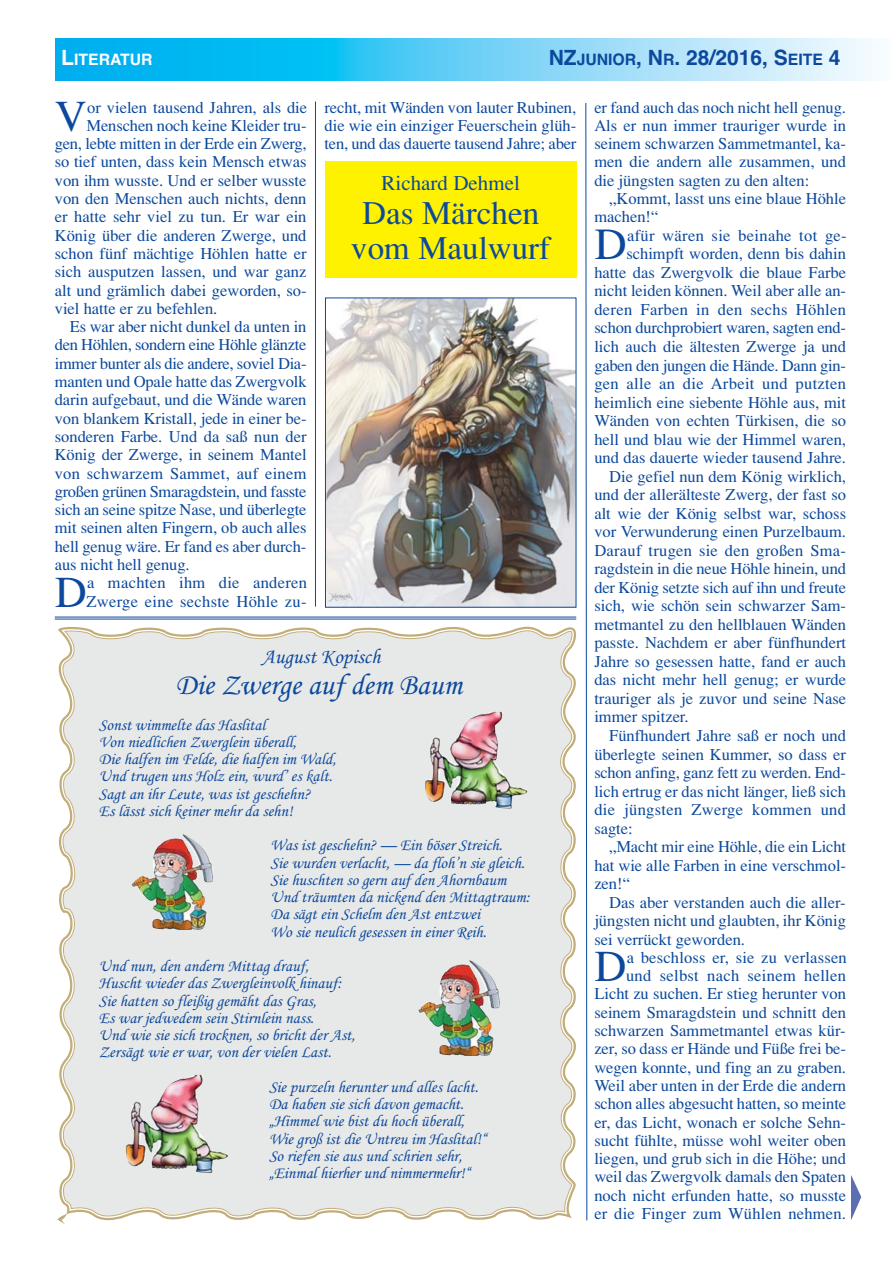
<style>
.page{position:relative;width:893px;height:1263px;background:#fff}
.page>*{position:absolute;margin:0;border:0;box-sizing:border-box;transform-origin:0 0}
.t1{font:44.4px "Times H Roman";color:#0c499c}
.t2{font:44.1px "Times H Roman";color:#0c499c}
.t3{font:33px/34.5px "Times H Roman";color:#0c499c;text-align:center}
.t4{font:30px "Monotype Corsiva";color:#0c499c}
.t5{font:700 21px "Helvetica";color:#0c499c}
.t6{font:21px "Times H Roman";color:#0c499c}
.t7{font:21px "Monotype Corsiva";color:#0c499c}
.t8{font:16.5px/18.3px "Times H Roman";color:#0c499c;text-align:justify}
.t9{font:16.5px/17.2px "Monotype Corsiva";color:#0c499c}
.t10{font:16.5px/18.3px "Times H Roman";letter-spacing:.02em;color:#0c499c}
.t11{font:16.5px "Times H Roman";letter-spacing:-.02em;color:#0c499c}
.t12{font:700 15.75px "Helvetica";color:#fff}
.s1{font-size:21px}
.s2{font-size:15.75px}
</style>
<div class="page">
<svg style="left:55px;top:38px;width:819px;height:43px;background:#63d0f6"></svg>
<div style="left:325px;top:162px;width:251px;height:116px;background:#fff200"></div>
<img style="left:327px;top:300px;width:247px;height:305px">
<svg style="left:59px;top:627px;width:516px;height:594px;background:#e7e7e5"></svg>
<svg style="left:57px;top:1213px;width:10px;height:9px"></svg>
<img style="left:131px;top:834px;width:83px;height:97px">
<img style="left:125px;top:1075px;width:104px;height:98px">
<img style="left:424px;top:712px;width:104px;height:97px">
<img style="left:418px;top:960px;width:83px;height:97px">
<hr style="left:315px;top:102px;width:1px;height:505px;background:#0c499c">
<svg style="left:585px;top:103px;width:2px;height:1118px"></svg>
<hr style="left:55px;top:617px;width:521px;height:1px;background:#0c499c">
<hr style="left:55px;top:619px;width:521px;height:1px;background:#0c499c">
<svg style="left:851px;top:1175px;width:10px;height:45px"></svg>
<p class="t12" style="left:61px;top:54px;width:93px"><span class="s1">L</span>ITERATUR</p>
<p class="t5" style="left:548px;top:50px;width:293px">NZ<span class="s2">JUNIOR</span>, N<span class="s2">R</span>. 28/2016, S<span class="s2">EITE</span> 4</p>
<h2 class="t2" style="left:55px;top:101px;width:33px">V</h2>
<p class="t8" style="left:87px;top:100px;width:221px">or vielen tausend Jahren, als die</p>
<p class="t8" style="left:324px;top:100px;width:253px">recht, mit Wänden von lauter Rubinen, die wie ein einziger Feuerschein glüh&shy;ten, und das dauerte tausend Jahre; aber</p>
<p class="t8" style="left:594px;top:100px;width:253px">er fand auch das noch nicht hell genug.<br>Als er nun immer trauriger wurde in seinem schwarzen Sammetmantel, ka&shy;men die andern alle zusammen, und die jüngsten sagten zu den alten:</p>
<p class="t8" style="left:594px;top:191px;width:253px;text-indent:15px">„Kommt, lasst uns eine blaue Höhle machen!“</p>
<h1 class="t1" style="left:594px;top:229px;width:34px">D</h1>
<p class="t10" style="left:627px;top:228px;width:221px">afür wären sie beinahe tot ge-</p>
<p class="t8" style="left:86px;top:118px;width:221px">Menschen noch keine Kleider tru-</p>
<p class="t8" style="left:55px;top:136px;width:253px">gen, lebte mitten in der Erde ein Zwerg,</p>
<p class="t8" style="left:55px;top:154px;width:253px">so tief unten, dass kein Mensch etwas</p>
<p class="t8" style="left:55px;top:173px;width:253px">von ihm wusste. Und er selber wusste</p>
<p class="t8" style="left:55px;top:191px;width:253px">von den Menschen auch nichts, denn</p>
<p class="t8" style="left:55px;top:209px;width:253px">er hatte sehr viel zu tun. Er war ein</p>
<p class="t8" style="left:55px;top:228px;width:253px">König über die anderen Zwerge, und</p>
<p class="t8" style="left:55px;top:246px;width:253px">schon fünf mächtige Höhlen hatte er</p>
<p class="t8" style="left:55px;top:264px;width:253px">sich ausputzen lassen, und war ganz</p>
<p class="t8" style="left:55px;top:283px;width:253px">alt und grämlich dabei geworden, so-</p>
<p class="t8" style="left:55px;top:301px;width:164px">viel hatte er zu befehlen.</p>
<p class="t8" style="left:70px;top:319px;width:238px">Es war aber nicht dunkel da unten in</p>
<p class="t11" style="left:55px;top:339px;width:253px">den Höhlen, sondern eine Höhle glänzte</p>
<p class="t11" style="left:55px;top:357px;width:253px">immer bunter als die andere, soviel Dia-</p>
<p class="t8" style="left:55px;top:374px;width:253px">manten und Opale hatte das Zwergvolk</p>
<p class="t8" style="left:55px;top:392px;width:253px">darin aufgebaut, und die Wände waren</p>
<p class="t8" style="left:55px;top:411px;width:253px">von blankem Kristall, jede in einer be-</p>
<p class="t8" style="left:55px;top:429px;width:253px">sonderen Farbe. Und da saß nun der</p>
<p class="t8" style="left:55px;top:447px;width:253px">König der Zwerge, in seinem Mantel</p>
<p class="t8" style="left:55px;top:466px;width:253px">von schwarzem Sammet, auf einem</p>
<p class="t11" style="left:55px;top:486px;width:253px">großen grünen Smaragdstein, und fasste</p>
<p class="t8" style="left:55px;top:502px;width:253px">sich an seine spitze Nase, und überlegte</p>
<p class="t8" style="left:55px;top:520px;width:253px">mit seinen alten Fingern, ob auch alles</p>
<p class="t8" style="left:55px;top:539px;width:253px">hell genug wäre. Er fand es aber durch-</p>
<p class="t8" style="left:55px;top:557px;width:136px">aus nicht hell genug.</p>
<h2 class="t2" style="left:55px;top:577px;width:33px">D</h2>
<p class="t10" style="left:86px;top:575px;width:222px">a machten ihm die anderen<br>Zwerge eine sechste Höhle zu-</p>
<p class="t6" style="left:381px;top:175px;width:140px">Richard Dehmel</p>
<h3 class="t3" style="left:351px;top:199px;width:200px">Das Märchen vom Maulwurf</h3>
<p class="t8" style="left:626px;top:246px;width:221px">schimpft worden, denn bis dahin</p>
<p class="t8" style="left:594px;top:265px;width:253px">hatte das Zwergvolk die blaue Farbe</p>
<p class="t8" style="left:594px;top:283px;width:253px">nicht leiden können. Weil aber alle an-</p>
<p class="t10" style="left:594px;top:302px;width:253px">deren Farben in den sechs Höhlen</p>
<p class="t8" style="left:594px;top:320px;width:253px">schon durchprobiert waren, sagten end-</p>
<p class="t8" style="left:594px;top:339px;width:253px">lich auch die ältesten Zwerge ja und</p>
<p class="t8" style="left:594px;top:358px;width:253px">gaben den jungen die Hände. Dann gin-</p>
<p class="t10" style="left:594px;top:376px;width:253px">gen alle an die Arbeit und putzten</p>
<p class="t8" style="left:594px;top:395px;width:253px">heimlich eine siebente Höhle aus, mit</p>
<p class="t8" style="left:594px;top:413px;width:253px">Wänden von echten Türkisen, die so</p>
<p class="t8" style="left:594px;top:432px;width:253px">hell und blau wie der Himmel waren,</p>
<p class="t8" style="left:594px;top:450px;width:253px">und das dauerte wieder tausend Jahre.</p>
<p class="t8" style="left:609px;top:469px;width:238px">Die gefiel nun dem König wirklich,</p>
<p class="t8" style="left:594px;top:487px;width:253px">und der allerälteste Zwerg, der fast so</p>
<p class="t8" style="left:594px;top:506px;width:253px">alt wie der König selbst war, schoss</p>
<p class="t8" style="left:594px;top:524px;width:253px">vor Verwunderung einen Purzelbaum.</p>
<p class="t10" style="left:594px;top:543px;width:253px">Darauf trugen sie den großen Sma-</p>
<p class="t8" style="left:594px;top:561px;width:253px">ragdstein in die neue Höhle hinein, und</p>
<p class="t8" style="left:594px;top:580px;width:253px">der König setzte sich auf ihn und freute</p>
<p class="t8" style="left:594px;top:598px;width:253px">sich, wie schön sein schwarzer Sam-</p>
<p class="t8" style="left:594px;top:617px;width:253px">metmantel zu den hellblauen Wänden</p>
<p class="t8" style="left:594px;top:635px;width:253px">passte. Nachdem er aber fünfhundert</p>
<p class="t8" style="left:594px;top:654px;width:253px">Jahre so gesessen hatte, fand er auch</p>
<p class="t8" style="left:594px;top:672px;width:253px">das nicht mehr hell genug; er wurde</p>
<p class="t8" style="left:594px;top:691px;width:253px">trauriger als je zuvor und seine Nase</p>
<p class="t8" style="left:594px;top:710px;width:96px">immer spitzer.</p>
<p class="t8" style="left:609px;top:728px;width:238px">Fünfhundert Jahre saß er noch und</p>
<p class="t8" style="left:594px;top:747px;width:253px">überlegte seinen Kummer, so dass er</p>
<p class="t8" style="left:594px;top:765px;width:253px">schon anfing, ganz fett zu werden. End-</p>
<p class="t8" style="left:594px;top:784px;width:253px">lich ertrug er das nicht länger, ließ sich</p>
<p class="t10" style="left:594px;top:802px;width:253px">die jüngsten Zwerge kommen und</p>
<p class="t8" style="left:594px;top:821px;width:40px">sagte:</p>
<p class="t8" style="left:609px;top:839px;width:238px">„Macht mir eine Höhle, die ein Licht</p>
<p class="t8" style="left:594px;top:858px;width:253px">hat wie alle Farben in eine verschmol-</p>
<p class="t8" style="left:594px;top:876px;width:37px">zen!“</p>
<p class="t8" style="left:609px;top:895px;width:238px">Das aber verstanden auch die aller-</p>
<p class="t8" style="left:594px;top:913px;width:253px">jüngsten nicht und glaubten, ihr König</p>
<p class="t8" style="left:594px;top:932px;width:152px">sei verrückt geworden.</p>
<h2 class="t2" style="left:594px;top:951px;width:33px">D</h2>
<p class="t7" style="left:262px;top:648px;width:120px">August Kopisch</p>
<h3 class="t4" style="left:176px;top:673px;width:288px">Die Zwerge auf dem Baum</h3>
<p class="t9" style="left:99px;top:717px;width:238px">Sonst wimmelte das Haslital<br>Von niedlichen Zwerglein überall,<br>Die halfen im Felde, die halfen im Wald, Und trugen uns Holz ein, wurd’ es kalt.<br>Sagt an ihr Leute, was ist geschehn?<br>Es lässt sich keiner mehr da sehn!</p>
<p class="t9" style="left:270px;top:838px;width:261px">Was ist geschehn? — Ein böser Streich.<br>Sie wurden verlacht, — da floh’n sie gleich.<br>Sie huschten so gern auf den Ahornbaum Und träumten da nickend den Mittagtraum:<br>Da sägt ein Schelm den Ast entzwei<br>Wo sie neulich gesessen in einer Reih.</p>
<p class="t9" style="left:99px;top:959px;width:258px">Und nun, den andern Mittag drauf,<br>Huscht wieder das Zwergleinvolk hinauf:<br>Sie hatten so fleißig gemäht das Gras,<br>Es war jedwedem sein Stirnlein nass.<br>Und wie sie sich trocknen, so bricht der Ast, Zersägt wie er war, von der vielen Last.</p>
<p class="t9" style="left:269px;top:1080px;width:219px">Sie purzeln herunter und alles lacht.<br>Da haben sie sich davon gemacht. „Himmel wie bist du hoch überall, Wie groß ist die Untreu im Haslital!“ So riefen sie aus und schrien sehr, „Einmal hierher und nimmermehr!“</p>
<p class="t8" style="left:594px;top:950px;width:254px;text-align:right">a beschloss er, sie zu verlassen<br>und selbst nach seinem hellen Licht zu suchen. Er stieg herunter von seinem Smaragdstein und schnitt den schwarzen Sammetmantel etwas kür&shy;zer, so dass er Hände und Füße frei be&shy;wegen konnte, und fing an zu graben.<br>Weil aber unten in der Erde die andern schon alles abgesucht hatten, so meinte er, das Licht, wonach er solche Sehn&shy;sucht fühlte, müsse wohl weiter oben liegen, und grub sich in die Höhe; und weil das Zwergvolk damals den Spaten noch nicht erfunden hatte, so musste er die Finger zum Wühlen nehmen.</p>
</div>
